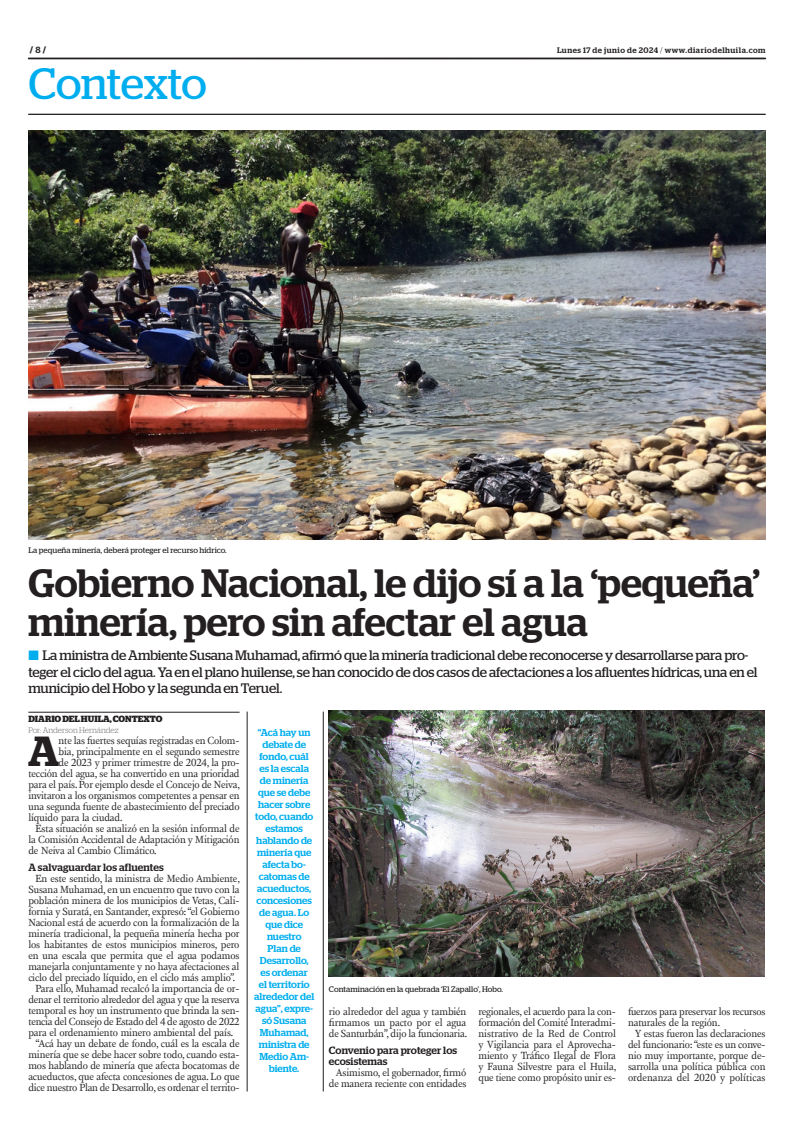
<style>
.page{position:relative;width:801px;height:1134px;background:#fff}
.page>*{position:absolute;margin:0;border:0;box-sizing:border-box;transform-origin:0 0}
.t1{font:43.9px "Stag";letter-spacing:-.005em;color:#00aeef}
.TEXTO_UNO{font:600 42px "Stag";color:#231f20}
.TITULO{font:500 39.5px/39.5px "Stag";color:#231f20}
.SUMARIO{font:13.7px/16.5px "Stag";letter-spacing:-.01em;color:#231f20}
.TEXTO{font:10.6px/11px "New Fournier BP";letter-spacing:-.015em;color:#231f20;text-align:justify}
.TEXTO_UNO-2{font:10.6px "New Fournier BP";letter-spacing:-.015em;color:#231f20}
.INTERTITULO{font:500 10.5px/11px "Stag";letter-spacing:.01em;color:#231f20}
.DESTACADO_AZUL{font:500 10px/12px "Stag";color:#00aeef;text-align:center}
.CREDITO_1{font:700 9px "Stag";color:#231f20}
.PIE_DE_FOTO{font:8px "Stag";letter-spacing:.01em;color:#231f20}
.t2{font:500 8px "Stag";letter-spacing:.06em;color:#231f20}
.CREDITO_2{font:300 8px "Stag";letter-spacing:-.005em;color:#6c6d70}
.s1{font-weight:500}
.s2{font-weight:300}
.s3{color:#00aeef}
</style>
<div class="page">
<svg style="left:28px;top:58px;width:737px;height:1px"></svg>
<hr style="left:28px;top:114px;width:737px;height:1px;background:#231f20">
<img style="left:28px;top:130px;width:737px;height:410px">
<img style="left:329px;top:711px;width:435px;height:265px">
<hr style="left:28px;top:712px;width:212px;height:1px;background:#231f20">
<hr style="left:247px;top:711px;width:1px;height:380px;background:#231f20">
<hr style="left:323px;top:711px;width:1px;height:380px;background:#231f20">
<p class="CREDITO_1" style="left:30px;top:45px;width:18px">/ <span class="s1">8</span> /</p>
<p class="t2" style="left:557px;top:45px;width:210px">Lunes 17 de junio de 2024 <span class="s2">/</span> www.diariodelhuila.com</p>
<p class="t1" style="left:28px;top:58px;width:180px">Contexto</p>
<p class="PIE_DE_FOTO" style="left:28px;top:545px;width:200px">La pequeña minería, deberá proteger el recurso hídrico.</p>
<p class="TITULO" style="left:28px;top:562px;width:733px">Gobierno Nacional, le dijo sí a la ‘pequeña’ minería, pero sin afectar el agua</p>
<p class="SUMARIO" style="left:28px;top:647px;width:731px"><span class="s3">■</span> La ministra de Ambiente Susana Muhamad, afirmó que la minería tradicional debe reconocerse y desarrollarse para pro&shy;teger el ciclo del agua. Ya en el plano huilense, se han conocido de dos casos de afectaciones a los afluentes hídricas, una en el municipio del Hobo y la segunda en Teruel.</p>
<p class="CREDITO_1" style="left:28px;top:714px;width:135px">DIARIO DEL HUILA, CONTEXTO</p>
<p class="CREDITO_2" style="left:28px;top:726px;width:92px">Por: Anderson Hernández</p>
<p class="TEXTO_UNO" style="left:28px;top:727px;width:33px">A</p>
<p class="TEXTO_UNO-2" style="left:59px;top:734px;width:182px">nte las fuertes sequías registradas en Colom-</p>
<p class="DESTACADO_AZUL" style="left:254px;top:726px;width:62px">“Acá hay un debate de fondo, cuál es la escala de minería que se debe hacer sobre todo, cuando estamos hablando de minería que afecta bo&shy;catomas de acueductos, concesiones de agua. Lo que dice nuestro<br>Plan de<br>Desarrollo, es ordenar<br>el territorio alrededor del agua”, expre&shy;só Susana<br>Muhamad, ministra de<br>Medio Am&shy;biente.</p>
<p class="TEXTO_UNO-2" style="left:59px;top:745px;width:182px">bia, principalmente en el segundo semestre</p>
<p class="TEXTO_UNO-2" style="left:59px;top:756px;width:182px">de 2023 y primer trimestre de 2024, la pro-</p>
<p class="TEXTO_UNO-2" style="left:28px;top:767px;width:213px">tección del agua, se ha convertido en una prioridad</p>
<p class="TEXTO_UNO-2" style="left:28px;top:778px;width:213px">para el país. Por ejemplo desde el Concejo de Neiva,</p>
<p class="TEXTO_UNO-2" style="left:28px;top:789px;width:213px">invitaron a los organismos competentes a pensar en</p>
<p class="TEXTO_UNO-2" style="left:28px;top:800px;width:213px">una segunda fuente de abastecimiento del preciado</p>
<p class="TEXTO_UNO-2" style="left:28px;top:811px;width:95px">líquido para la ciudad.</p>
<p class="TEXTO" style="left:28px;top:823px;width:213px;text-indent:7px">Esta situación se analizó en la sesión informal de la Comisión Accidental de Adaptación y Mitigación de Neiva al Cambio Climático.</p>
<p class="INTERTITULO" style="left:28px;top:862px;width:137px">A salvaguardar los afluentes</p>
<p class="TEXTO" style="left:28px;top:873px;width:213px;text-indent:7px">En este sentido, la ministra de Medio Ambiente, Susana Muhamad, en un encuentro que tuvo con la población minera de los municipios de Vetas, Cali&shy;fornia y Suratá, en Santander, expresó: “el Gobierno Nacional está de acuerdo con la formalización de la minería tradicional, la pequeña minería hecha por los habitantes de estos municipios mineros, pero en una escala que permita que el agua podamos manejarla conjuntamente y no haya afectaciones al ciclo del preciado líquido, en el ciclo más amplio”.</p>
<p class="TEXTO" style="left:28px;top:983px;width:213px;text-indent:7px">Para ello, Muhamad recalcó la importancia de or&shy;denar el territorio alrededor del agua y que la reserva temporal es hoy un instrumento que brinda la sen&shy;tencia del Consejo de Estado del 4 de agosto de 2022 para el ordenamiento minero ambiental del país.</p>
<p class="TEXTO" style="left:28px;top:1038px;width:213px;text-indent:7px">“Acá hay un debate de fondo, cuál es la escala de minería que se debe hacer sobre todo, cuando esta&shy;mos hablando de minería que afecta bocatomas de acueductos, que afecta concesiones de agua. Lo que dice nuestro Plan de Desarrollo, es ordenar el territo-</p>
<p class="PIE_DE_FOTO" style="left:329px;top:984px;width:176px">Contaminación en la quebrada ‘El Zapallo’, Hobo.</p>
<p class="TEXTO" style="left:478px;top:1006px;width:139px">regionales, el acuerdo para la con&shy;formación del Comité Interadmi&shy;nistrativo de la Red de Control y Vigilancia para el Aprovecha&shy;miento y Tráfico Ilegal de Flora y Fauna Silvestre para el Huila, que tiene como propósito unir es-</p>
<p class="TEXTO" style="left:628px;top:1006px;width:139px">fuerzos para preservar los recursos naturales de la región.</p>
<p class="TEXTO" style="left:329px;top:1006px;width:140px">rio alrededor del agua y también firmamos un pacto por el agua de Santurbán”, dijo la funcionaria.</p>
<p class="INTERTITULO" style="left:329px;top:1045px;width:130px">Convenio para proteger los ecosistemas</p>
<p class="TEXTO" style="left:329px;top:1067px;width:139px;text-align:right">Asimismo, el gobernador, firmó de manera reciente con entidades</p>
<p class="TEXTO" style="left:628px;top:1028px;width:139px;text-indent:7px">Y estas fueron las declaraciones del funcionario: “este es un conve&shy;nio muy importante, porque de&shy;sarrolla una política pública con ordenanza del 2020 y políticas</p>
</div>
